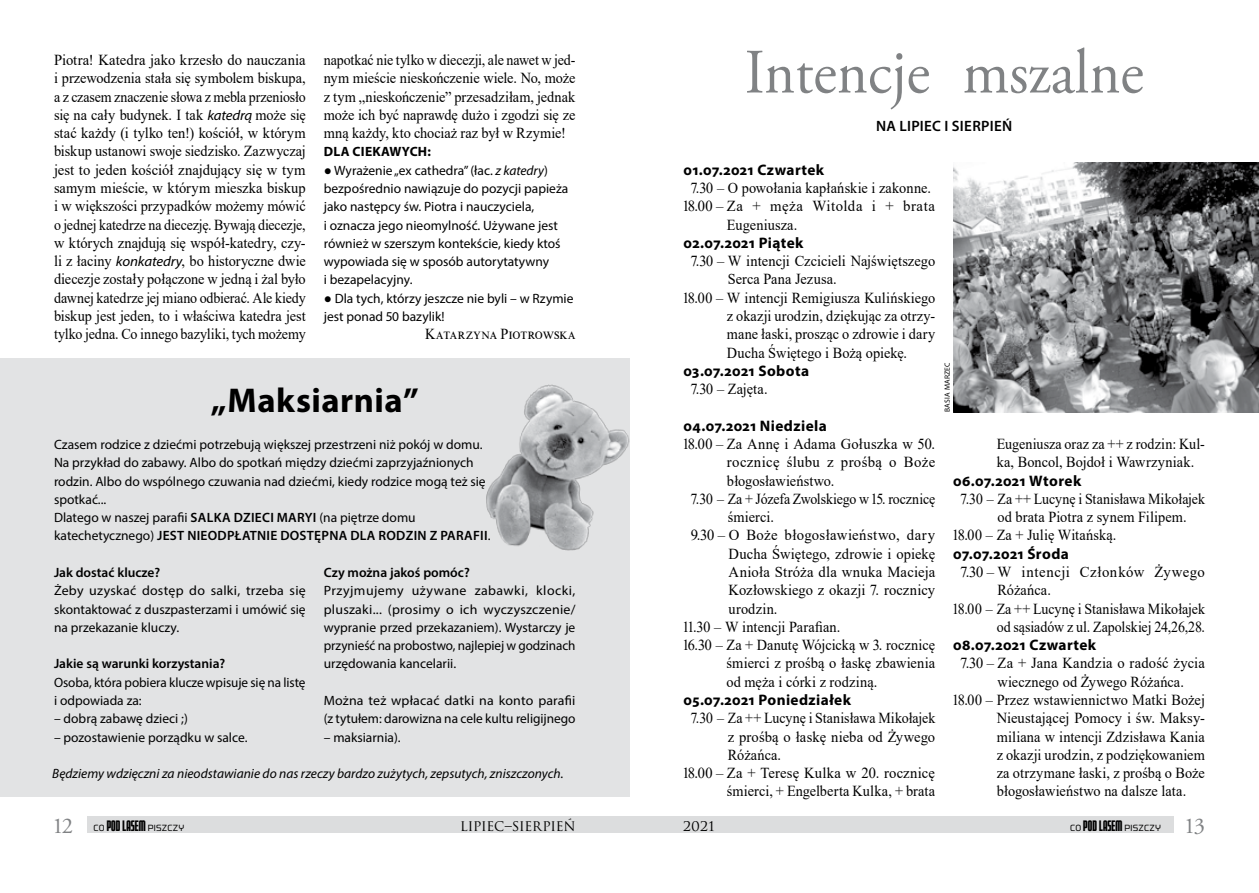
<style>
.page{position:relative;width:1259px;height:893px;background:#fff}
.page>*{position:absolute;margin:0;border:0;box-sizing:border-box;transform-origin:0 0}
.t1{font:63px "Adobe Garamond Pro";color:#808284;scale:.94 1}
.t2{font:700 34.5px "Myriad Pro";letter-spacing:.015em;color:#000}
.t3{font:22.5px "Adobe Garamond Pro";color:#808284}
.t4{font:15.3px/18.3px "Times New Roman";letter-spacing:.005em;color:#000;text-align:justify;scale:.96 1}
.t5{font:15.3px "Times New Roman";letter-spacing:.005em;color:#000;scale:.94 1}
.t6{font:15.3px/18.3px "Times New Roman";letter-spacing:.005em;color:#000;scale:.92 1}
.t7{font:700 15.3px "Myriad Pro";letter-spacing:.025em;color:#000}
.t8{font:15.3px "Times New Roman";letter-spacing:.005em;color:#000;scale:.95 1}
.t9{font:15.3px "Times New Roman";letter-spacing:.005em;color:#000}
.t10{font:15.3px "Times New Roman";letter-spacing:.035em;color:#000}
.t11{font:15.3px "Times New Roman";letter-spacing:-.015em;color:#000;scale:.91 1}
.t12{font:15.3px "Times New Roman";letter-spacing:.025em;color:#000}
.t13{font:15.3px "Trajan Pro";letter-spacing:-.02em;color:#000;scale:.94 1}
.t14{font:15.3px "Times New Roman";letter-spacing:.08em;color:#000;scale:.94 1}
.t15{font:600 15px "Myriad Pro";letter-spacing:.025em;color:#000}
.t16{font:13.5px/18.3px "Myriad Pro";color:#000}
.t17{font:italic 13.5px "Myriad Pro";color:#000}
.t18{font:600 13.5px "Myriad Pro";color:#000}
.t19{font:700 13.5px "Myriad Pro";letter-spacing:.02em;color:#000}
.t20{font:9px "Morgan Big";letter-spacing:.03em;color:#000;scale:.94 1}
.t21{font:7.5px "Myriad Pro";letter-spacing:.04em;color:#000}
.s1{font-family:"Myriad Pro";font-style:italic;font-size:14.1px}
.s2{font-family:"Times New Roman"}
.s3{font-style:italic}
.s4{font-weight:600}
.s5{font-family:"Morgan Tower Four";font-size:15.3px}
</style>
<div class="page">
<div style="left:87px;top:817px;width:544px;height:16px;background:#dcddde"></div>
<div style="left:629px;top:817px;width:545px;height:16px;background:#dcddde"></div>
<div style="left:0;top:358px;width:629px;height:438px;background:#e2e3e4"></div>
<img style="left:953px;top:162px;width:306px;height:250px">
<img style="left:486px;top:382px;width:144px;height:171px">
<p class="t4" style="left:54px;top:50px;width:264px">Piotra! Katedra jako krzesło do nauczania i przewodzenia stała się symbolem biskupa, a z czasem znaczenie słowa z mebla przeniosło się na cały budynek. I tak <span class="s1">katedrą</span> może się stać każdy (i tylko ten!) kościół, w którym biskup ustanowi swoje siedzisko. Zazwyczaj jest to jeden kościół znajdujący się w tym samym mieście, w którym mieszka biskup i w większości przypadków możemy mówić o jednej katedrze na diecezję. Bywają diecezje, w których znajdują się współ-katedry, czy&shy;li z łaciny <span class="s1">konkatedry</span>, bo historyczne dwie diecezje zostały połączone w jedną i żal było dawnej katedrze jej miano odbierać. Ale kiedy biskup jest jeden, to i właściwa katedra jest tylko jedna. Co innego bazyliki, tych możemy</p>
<p class="t6" style="left:324px;top:50px;width:275px;text-align:justify">napotkać nie tylko w diecezji, ale nawet w jed&shy;nym mieście nieskończenie wiele. No, może z tym „nieskończenie” przesadziłam, jednak może ich być naprawdę dużo i zgodzi się ze mną każdy, kto chociaż raz był w Rzymie!</p>
<p class="t19" style="left:324px;top:143px;width:109px">DLA CIEKAWYCH:</p>
<p class="t16" style="left:324px;top:161px;width:246px"><span class="s2">●</span> Wyrażenie „ex cathedra” (łac. <span class="s3">z katedry</span>) bezpośrednio nawiązuje do pozycji papieża jako następcy św. Piotra i nauczyciela,<br>i oznacza jego nieomylność. Używane jest również w szerszym kontekście, kiedy ktoś wypowiada się w sposób autorytatywny<br>i bezapelacyjny.</p>
<p class="t16" style="left:324px;top:289px;width:251px"><span class="s2">●</span> Dla tych, którzy jeszcze nie byli – w Rzymie jest ponad 50 bazylik!</p>
<p class="t14" style="left:425px;top:323px;width:160px">Katarzyna Piotrowska</p>
<h2 class="t2" style="left:211px;top:378px;width:209px">„Maksiarnia”</h2>
<p class="t16" style="left:54px;top:435px;width:438px">Czasem rodzice z dziećmi potrzebują większej przestrzeni niż pokój w domu.<br>Na przykład do zabawy. Albo do spotkań między dziećmi zaprzyjaźnionych rodzin. Albo do wspólnego czuwania nad dziećmi, kiedy rodzice mogą też się spotkać...<br>Dlatego w naszej parafii <span class="s4">SALKA DZIECI MARYI</span> (na piętrze domu katechetycznego) <span class="s4">JEST NIEODPŁATNIE DOSTĘPNA DLA RODZIN Z PARAFII</span>.</p>
<p class="t18" style="left:54px;top:564px;width:108px">Jak dostać klucze?</p>
<p class="t16" style="left:54px;top:581px;width:253px;text-align:justify">Żeby uzyskać dostęp do salki, trzeba się skontaktować z duszpasterzami i umówić się na przekazanie kluczy.</p>
<p class="t18" style="left:54px;top:655px;width:173px">Jakie są warunki korzystania?</p>
<p class="t16" style="left:54px;top:673px;width:253px">Osoba, która pobiera klucze wpisuje się na listę i odpowiada za:</p>
<p class="t16" style="left:54px;top:709px;width:135px">– dobrą zabawę dzieci ;)</p>
<p class="t16" style="left:54px;top:728px;width:195px">– pozostawienie porządku w salce.</p>
<p class="t18" style="left:324px;top:564px;width:147px">Czy można jakoś pomóc?</p>
<p class="t16" style="left:324px;top:581px;width:253px;text-align:justify">Przyjmujemy używane zabawki, klocki, pluszaki... (prosimy o ich wyczyszczenie/ wypranie przed przekazaniem). Wystarczy je przynieść na probostwo, najlepiej w godzinach urzędowania kancelarii.</p>
<p class="t16" style="left:324px;top:691px;width:253px">Można też wpłacać datki na konto parafii (z tytułem: darowizna na cele kultu religijnego</p>
<p class="t16" style="left:324px;top:728px;width:78px">– maksiarnia).</p>
<p class="t17" style="left:52px;top:765px;width:513px">Będziemy wdzięczni za nieodstawianie do nas rzeczy bardzo zużytych, zepsutych, zniszczonych.</p>
<h1 class="t1" style="left:744px;top:35px;width:426px">Intencje mszalne</h1>
<p class="t15" style="left:876px;top:117px;width:138px">NA LIPIEC I SIERPIEŃ</p>
<p class="t7" style="left:683px;top:160px;width:142px">01.07.2021 Czwartek</p>
<p class="t5" style="left:690px;top:177px;width:257px">7.30 – O powołania kapłańskie i zakonne.</p>
<p class="t10" style="left:683px;top:195px;width:253px">18.00 – Za + męża Witolda i + brata</p>
<p class="t5" style="left:727px;top:214px;width:76px">Eugeniusza.</p>
<p class="t7" style="left:683px;top:233px;width:121px">02.07.2021 Piątek</p>
<p class="t8" style="left:690px;top:250px;width:259px">7.30 – W intencji Czcicieli Najświętszego</p>
<p class="t5" style="left:728px;top:269px;width:118px">Serca Pana Jezusa.</p>
<p class="t5" style="left:683px;top:287px;width:269px">18.00 – W intencji Remigiusza Kulińskiego</p>
<p class="t5" style="left:727px;top:305px;width:223px">z okazji urodzin, dziękując za otrzy-</p>
<p class="t5" style="left:727px;top:323px;width:223px">mane łaski, prosząc o zdrowie i dary</p>
<p class="t5" style="left:727px;top:342px;width:193px">Ducha Świętego i Bożą opiekę.</p>
<p class="t7" style="left:683px;top:361px;width:127px">03.07.2021 Sobota</p>
<p class="t5" style="left:690px;top:378px;width:83px">7.30 – Zajęta.</p>
<p class="t7" style="left:683px;top:416px;width:145px">04.07.2021 Niedziela</p>
<p class="t8" style="left:683px;top:433px;width:266px">18.00 – Za Annę i Adama Gołuszka w 50.</p>
<p class="t12" style="left:727px;top:451px;width:210px">rocznicę ślubu z prośbą o Boże</p>
<p class="t5" style="left:727px;top:470px;width:116px">błogosławieństwo.</p>
<p class="t11" style="left:690px;top:488px;width:270px">7.30 – Za + Józefa Zwolskiego w 15. rocznicę</p>
<p class="t5" style="left:728px;top:506px;width:51px">śmierci.</p>
<p class="t9" style="left:690px;top:525px;width:246px">9.30 – O Boże błogosławieństwo, dary</p>
<p class="t4" style="left:728px;top:544px;width:217px">Ducha Świętego, zdrowie i opiekę</p>
<p class="t9" style="left:728px;top:561px;width:208px">Anioła Stróża dla wnuka Macieja</p>
<p class="t8" style="left:728px;top:579px;width:219px">Kozłowskiego z okazji 7. rocznicy</p>
<p class="t5" style="left:728px;top:598px;width:53px">urodzin.</p>
<p class="t5" style="left:683px;top:616px;width:168px">11.30 – W intencji Parafian.</p>
<p class="t5" style="left:683px;top:634px;width:269px">16.30 – Za + Danutę Wójcicką w 3. rocznicę</p>
<p class="t8" style="left:726px;top:652px;width:221px">śmierci z prośbą o łaskę zbawienia</p>
<p class="t5" style="left:726px;top:671px;width:162px">od męża i córki z rodziną.</p>
<p class="t7" style="left:683px;top:690px;width:169px">05.07.2021 Poniedziałek</p>
<p class="t6" style="left:690px;top:709px;width:267px">7.30 – Za ++ Lucynę i Stanisława Mikołajek</p>
<p class="t4" style="left:728px;top:727px;width:217px">z prośbą o łaskę nieba od Żywego</p>
<p class="t5" style="left:728px;top:744px;width:58px">Różańca.</p>
<p class="t4" style="left:683px;top:763px;width:264px">18.00 – Za + Teresę Kulka w 20. rocznicę</p>
<p class="t5" style="left:727px;top:780px;width:223px">śmierci, + Engelberta Kulka, + brata</p>
<p class="t21" style="left:943px;top:412px;width:52px;rotate:-90deg">BASIA MARZEC</p>
<p class="t6" style="left:996px;top:434px;width:228px">Eugeniusza oraz za ++ z rodzin: Kul&shy;ka, Boncol, Bojdoł i Wawrzyniak.</p>
<p class="t7" style="left:953px;top:470px;width:130px">06.07.2021 Wtorek</p>
<p class="t6" style="left:960px;top:489px;width:267px">7.30 – Za ++ Lucynę i Stanisława Mikołajek</p>
<p class="t5" style="left:997px;top:506px;width:203px">od brata Piotra z synem Filipem.</p>
<p class="t5" style="left:953px;top:525px;width:175px">18.00 – Za + Julię Witańską.</p>
<p class="t7" style="left:953px;top:544px;width:117px">07.07.2021 Środa</p>
<p class="t10" style="left:960px;top:561px;width:246px">7.30 – W intencji Członków Żywego</p>
<p class="t5" style="left:997px;top:579px;width:58px">Różańca.</p>
<p class="t6" style="left:953px;top:599px;width:275px">18.00 – Za ++ Lucynę i Stanisława Mikołajek</p>
<p class="t6" style="left:996px;top:617px;width:228px">od sąsiadów z ul. Zapolskiej 24,26,28.</p>
<p class="t7" style="left:953px;top:635px;width:144px">08.07.2021 Czwartek</p>
<p class="t4" style="left:960px;top:654px;width:256px">7.30 – Za + Jana Kandzia o radość życia</p>
<p class="t5" style="left:997px;top:671px;width:200px">wiecznego od Żywego Różańca.</p>
<p class="t5" style="left:953px;top:689px;width:269px">18.00 – Przez wstawiennictwo Matki Bożej</p>
<p class="t4" style="left:996px;top:709px;width:218px">Nieustającej Pomocy i św. Maksy-</p>
<p class="t5" style="left:996px;top:726px;width:223px">miliana w intencji Zdzisława Kania</p>
<p class="t5" style="left:996px;top:744px;width:223px">z okazji urodzin, z podziękowaniem</p>
<p class="t5" style="left:996px;top:762px;width:223px">za otrzymane łaski, z prośbą o Boże</p>
<p class="t5" style="left:996px;top:780px;width:203px">błogosławieństwo na dalsze lata.</p>
<h3 class="t3" style="left:54px;top:812px;width:21px">12</h3>
<p class="t20" style="left:94px;top:821px;width:98px">CO <span class="s5">POD LASEM</span> PISZCZY</p>
<p class="t13" style="left:460px;top:815px;width:124px">LIPIEC–SIERPIEŃ</p>
<p class="t13" style="left:683px;top:815px;width:35px">2021</p>
<p class="t20" style="left:1070px;top:821px;width:98px">CO <span class="s5">POD LASEM</span> PISZCZY</p>
<h3 class="t3" style="left:1185px;top:812px;width:21px">13</h3>
</div>
